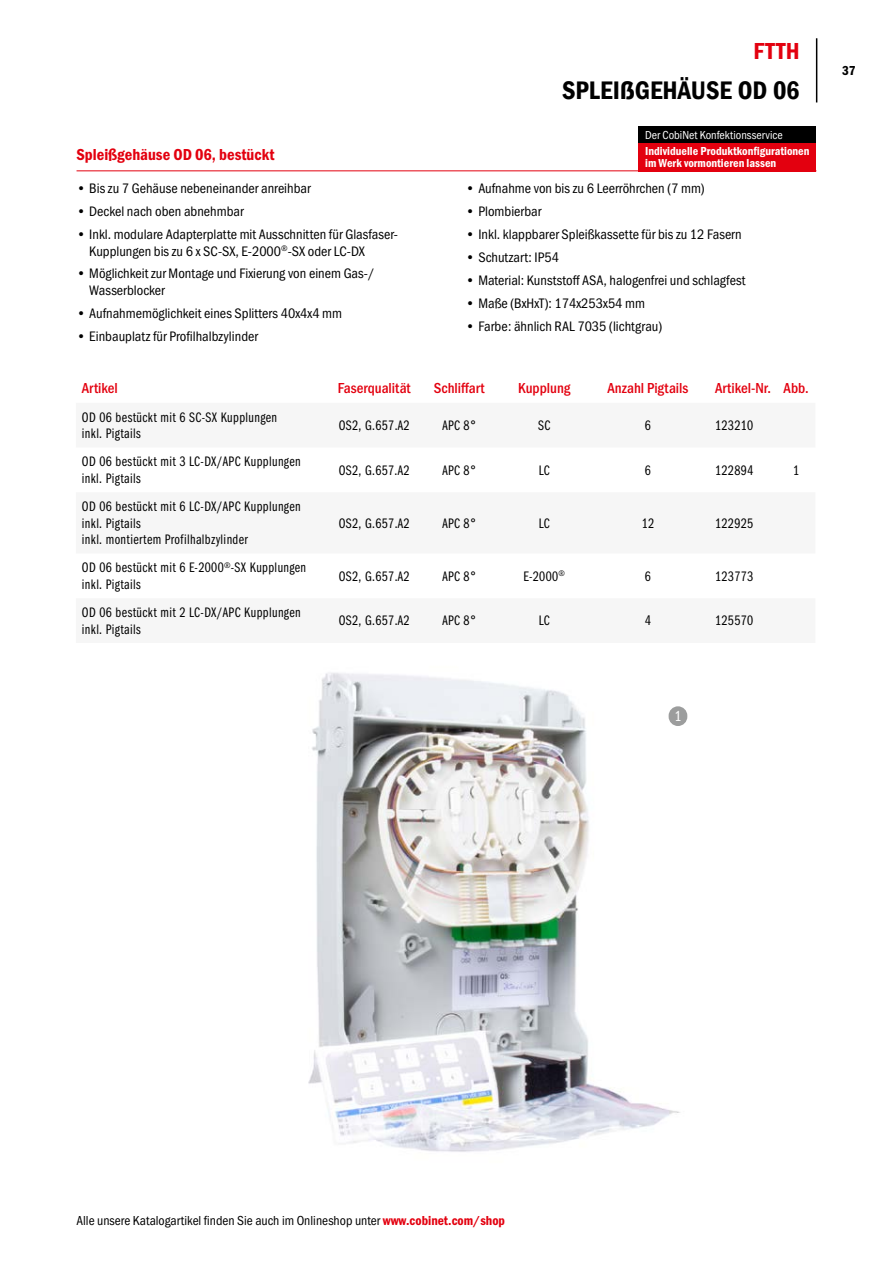
<style>
.page{position:relative;width:893px;height:1263px;background:#fff}
.page>*{position:absolute;margin:0;border:0;box-sizing:border-box;transform-origin:0 0}
.t1{font:600 25.5px "Franklin Gothic Cond ITC";color:#000}
.t2{font:24px "Franklin Gothic URW Con Dem";color:#e3000f}
.t3{font:16.5px "Franklin Gothic URW Con Dem";color:#e3000f}
.t4{font:500 15px "Franklin Gothic URW Cond";color:#e3000f}
.t5{font:15px "Franklin Gothic URW Cond";color:#fff}
.t6{font:14.25px/16.5px "Franklin Gothic URW Cond";color:#000}
.t7{font:14.25px/16.5px "Franklin Gothic URW Com Boo";letter-spacing:.025em;color:#000}
.t8{font:13.5px "Franklin Gothic URW Cond";color:#000}
.t9{font:13.5px "Franklin Gothic URW Con Dem";color:#000}
.t10{font:12px/12px "Franklin Gothic URW Con Dem";color:#fff}
.t11{font:12px "Franklin Gothic URW Cond";color:#fff}
.s1{font-family:"Franklin Gothic URW Con Dem";color:#e3000f}
</style>
<div class="page">
<hr style="left:816px;top:38px;width:1px;height:64px;background:#000">
<img style="left:308px;top:673px;width:380px;height:479px">
<hr style="left:77px;top:170px;width:739px;height:1px;background:#e3000f">
<div style="left:639px;top:127px;width:177px;height:17px;background:#000"></div>
<div style="left:639px;top:143px;width:177px;height:28px;background:#e3000f"></div>
<div style="left:669px;top:706px;width:18px;height:20px;background:#9c9d9d;border-radius:9px"></div>
<p class="t3" style="left:77px;top:143px;width:200px">Spleißgehäuse OD 06, bestückt</p>
<p class="t6" style="left:77px;top:179px;width:236px">• Bis zu 7 Gehäuse nebeneinander anreihbar</p>
<p class="t6" style="left:77px;top:202px;width:169px">• Deckel nach oben abnehmbar</p>
<p class="t6" style="left:89px;top:225px;width:310px;text-indent:-13px">• Inkl. modulare Adapterplatte mit Ausschnitten für Glasfaser-<br>Kupplungen bis zu 6 x SC-SX, E-2000<sup>®</sup>-SX oder LC-DX</p>
<p class="t6" style="left:89px;top:265px;width:286px;text-indent:-13px">• Möglichkeit zur Montage und Fixierung von einem Gas-/<br>Wasserblocker</p>
<p class="t6" style="left:77px;top:304px;width:267px">• Aufnahmemöglichkeit eines Splitters 40x4x4 mm</p>
<p class="t6" style="left:77px;top:327px;width:183px">• Einbauplatz für Profilhalbzylinder</p>
<h2 class="t2" style="left:753px;top:34px;width:48px">FTTH</h2>
<h1 class="t1" style="left:562px;top:75px;width:239px">SPLEIẞGEHÄUSE OD 06</h1>
<p class="t11" style="left:645px;top:126px;width:139px">Der CobiNet Konfektionsservice</p>
<p class="t10" style="left:645px;top:145px;width:166px">Individuelle Produktkonfigurationen im Werk vormontieren lassen</p>
<p class="t6" style="left:466px;top:179px;width:240px">• Aufnahme von bis zu 6 Leerröhrchen (7 mm)</p>
<p class="t6" style="left:466px;top:202px;width:77px">• Plombierbar</p>
<p class="t6" style="left:466px;top:225px;width:278px">• Inkl. klappbarer Spleißkassette für bis zu 12 Fasern</p>
<p class="t6" style="left:466px;top:248px;width:95px">• Schutzart: IP54</p>
<p class="t6" style="left:466px;top:271px;width:281px">• Material: Kunststoff ASA, halogenfrei und schlagfest</p>
<p class="t6" style="left:466px;top:294px;width:181px">• Maße (BxHxT): 174x253x54 mm</p>
<p class="t6" style="left:466px;top:317px;width:198px">• Farbe: ähnlich RAL 7035 (lichtgrau)</p>
<p class="t4" style="left:82px;top:378px;width:37px">Artikel</p>
<p class="t4" style="left:338px;top:378px;width:74px">Faserqualität</p>
<p class="t4" style="left:434px;top:378px;width:52px">Schliffart</p>
<p class="t4" style="left:518px;top:378px;width:54px">Kupplung</p>
<p class="t4" style="left:607px;top:378px;width:82px">Anzahl Pigtails</p>
<p class="t4" style="left:715px;top:378px;width:95px">Artikel-Nr. Abb.</p>
<p class="t7" style="left:82px;top:408px;width:197px">OD 06 bestückt mit 6 SC-SX Kupplungen inkl. Pigtails</p>
<p class="t7" style="left:339px;top:416px;width:73px">OS2, G.657.A2</p>
<p class="t7" style="left:442px;top:416px;width:35px">APC 8°</p>
<p class="t7" style="left:538px;top:416px;width:14px">SC</p>
<p class="t7" style="left:645px;top:416px;width:8px">6</p>
<p class="t7" style="left:715px;top:416px;width:40px">123210</p>
<p class="t7" style="left:82px;top:453px;width:220px">OD 06 bestückt mit 3 LC-DX/APC Kupplungen inkl. Pigtails</p>
<p class="t7" style="left:339px;top:461px;width:73px">OS2, G.657.A2</p>
<p class="t7" style="left:442px;top:461px;width:35px">APC 8°</p>
<p class="t7" style="left:539px;top:461px;width:13px">LC</p>
<p class="t7" style="left:645px;top:461px;width:8px">6</p>
<p class="t7" style="left:715px;top:461px;width:40px">122894</p>
<p class="t7" style="left:793px;top:461px;width:8px">1</p>
<p class="t7" style="left:82px;top:497px;width:220px">OD 06 bestückt mit 6 LC-DX/APC Kupplungen inkl. Pigtails<br>inkl. montiertem Profilhalbzylinder</p>
<p class="t7" style="left:339px;top:514px;width:73px">OS2, G.657.A2</p>
<p class="t7" style="left:442px;top:514px;width:35px">APC 8°</p>
<p class="t7" style="left:539px;top:514px;width:13px">LC</p>
<p class="t7" style="left:642px;top:514px;width:14px">12</p>
<p class="t7" style="left:715px;top:514px;width:40px">122925</p>
<p class="t7" style="left:82px;top:559px;width:226px">OD 06 bestückt mit 6 E-2000<sup>®</sup>-SX Kupplungen inkl. Pigtails</p>
<p class="t7" style="left:339px;top:567px;width:73px">OS2, G.657.A2</p>
<p class="t7" style="left:442px;top:567px;width:35px">APC 8°</p>
<p class="t7" style="left:523px;top:567px;width:43px">E-2000<sup>®</sup></p>
<p class="t7" style="left:645px;top:567px;width:8px">6</p>
<p class="t7" style="left:715px;top:567px;width:40px">123773</p>
<p class="t7" style="left:82px;top:603px;width:220px">OD 06 bestückt mit 2 LC-DX/APC Kupplungen inkl. Pigtails</p>
<p class="t7" style="left:339px;top:612px;width:73px">OS2, G.657.A2</p>
<p class="t7" style="left:442px;top:612px;width:35px">APC 8°</p>
<p class="t7" style="left:539px;top:612px;width:13px">LC</p>
<p class="t7" style="left:645px;top:612px;width:8px">4</p>
<p class="t7" style="left:715px;top:612px;width:40px">125570</p>
<p class="t5" style="left:674px;top:705px;width:9px">1</p>
<p class="t9" style="left:842px;top:61px;width:15px">37</p>
<p class="t8" style="left:77px;top:1210px;width:430px">Alle unsere Katalogartikel finden Sie auch im Onlineshop unter <span class="s1">www.cobinet.com/shop</span></p>
</div>
